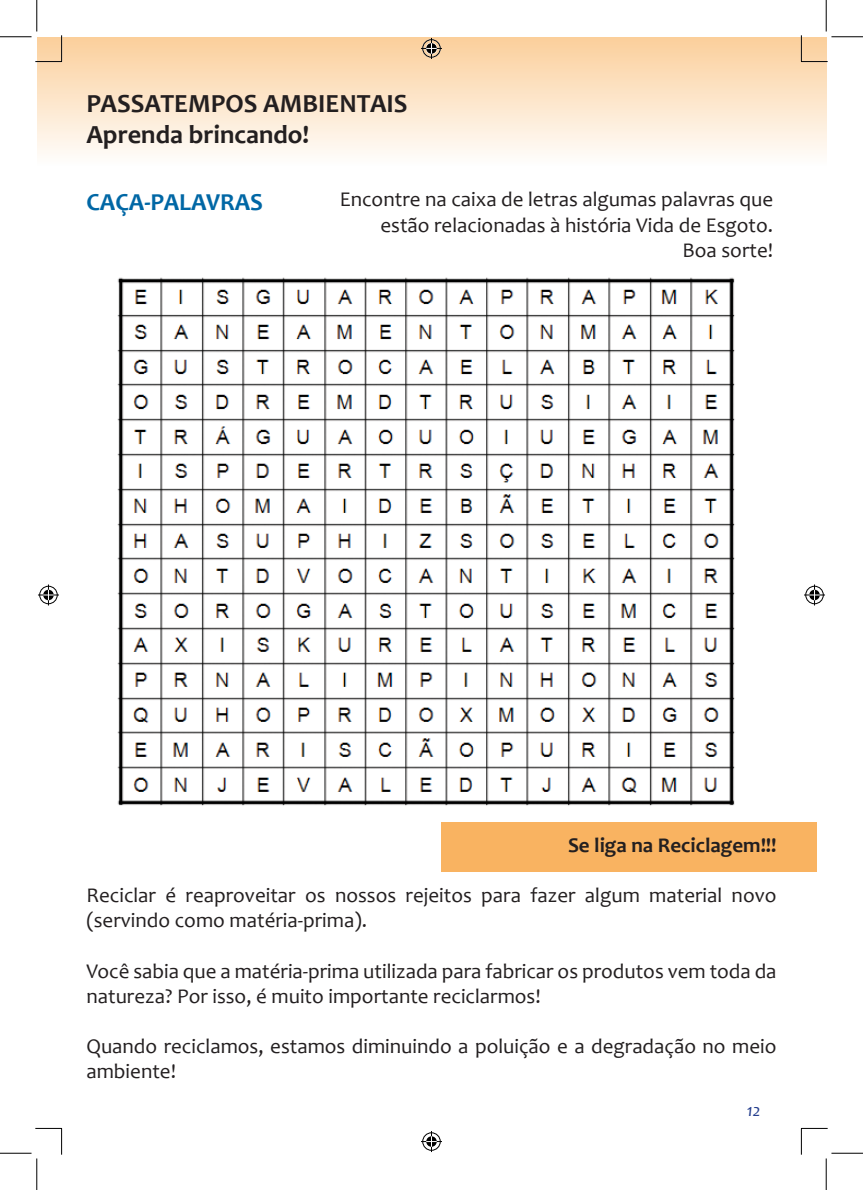
<style>
.page{position:relative;width:863px;height:1190px;background:#fff}
.page>*{position:absolute;margin:0;border:0;box-sizing:border-box;transform-origin:0 0}
.t1{font:700 26.25px "Candara";color:#231f20}
.t2{font:700 24.5px "Candara";color:#0067a5}
.t3{font:21px/25.2px "Candara";color:#231f20}
.t4{font:700 21px "Candara";color:#231f20}
.t5{font:italic 17.5px "Candara";color:#253f8e}
</style>
<div class="page">
<div style="left:440px;top:822px;width:376px;height:50px;background:#f9b361"></div>
<svg style="left:37px;top:37px;width:788px;height:117px;background:#fce4c7"></svg>
<img style="left:117px;top:277px;width:618px;height:529px">
<svg style="left:35px;top:35px;width:27px;height:27px"></svg>
<svg style="left:35px;top:1128px;width:27px;height:26px"></svg>
<svg style="left:800px;top:35px;width:27px;height:27px"></svg>
<svg style="left:800px;top:1128px;width:27px;height:26px"></svg>
<hr style="left:0;top:36px;width:32px;height:1px;background:#000">
<hr style="left:831px;top:36px;width:31px;height:1px;background:#000">
<hr style="left:0;top:1153px;width:32px;height:1px;background:#000">
<hr style="left:831px;top:1153px;width:31px;height:1px;background:#000">
<hr style="left:36px;top:0;width:1px;height:31px;background:#000">
<hr style="left:36px;top:1158px;width:1px;height:32px;background:#000">
<hr style="left:825px;top:0;width:1px;height:31px;background:#000">
<hr style="left:825px;top:1158px;width:1px;height:32px;background:#000">
<svg style="left:421px;top:38px;width:21px;height:21px"></svg>
<svg style="left:421px;top:1131px;width:21px;height:21px"></svg>
<svg style="left:38px;top:584px;width:21px;height:21px"></svg>
<svg style="left:804px;top:584px;width:20px;height:21px"></svg>
<p class="t1" style="left:86px;top:87px;width:322px">PASSATEMPOS AMBIENTAIS</p>
<p class="t1" style="left:86px;top:119px;width:224px">Aprenda brincando!</p>
<p class="t2" style="left:86px;top:187px;width:178px">CAÇA-PALAVRAS</p>
<p class="t3" style="left:340px;top:187px;width:435px;text-align:right">Encontre na caixa de letras algumas palavras que estão relacionadas à história Vida de Esgoto.</p>
<p class="t3" style="left:682px;top:237px;width:92px">Boa sorte!</p>
<p class="t4" style="left:568px;top:832px;width:210px">Se liga na Reciclagem!!!</p>
<p class="t3" style="left:86px;top:882px;width:691px">Reciclar é reaproveitar os nossos rejeitos para fazer algum material novo (servindo como matéria-prima).</p>
<p class="t3" style="left:86px;top:958px;width:691px">Você sabia que a matéria-prima utilizada para fabricar os produtos vem toda da natureza? Por isso, é muito importante reciclarmos!</p>
<p class="t3" style="left:86px;top:1034px;width:691px">Quando reciclamos, estamos diminuindo a poluição e a degradação no meio ambiente!</p>
<p class="t5" style="left:746px;top:1100px;width:15px">12</p>
</div>
